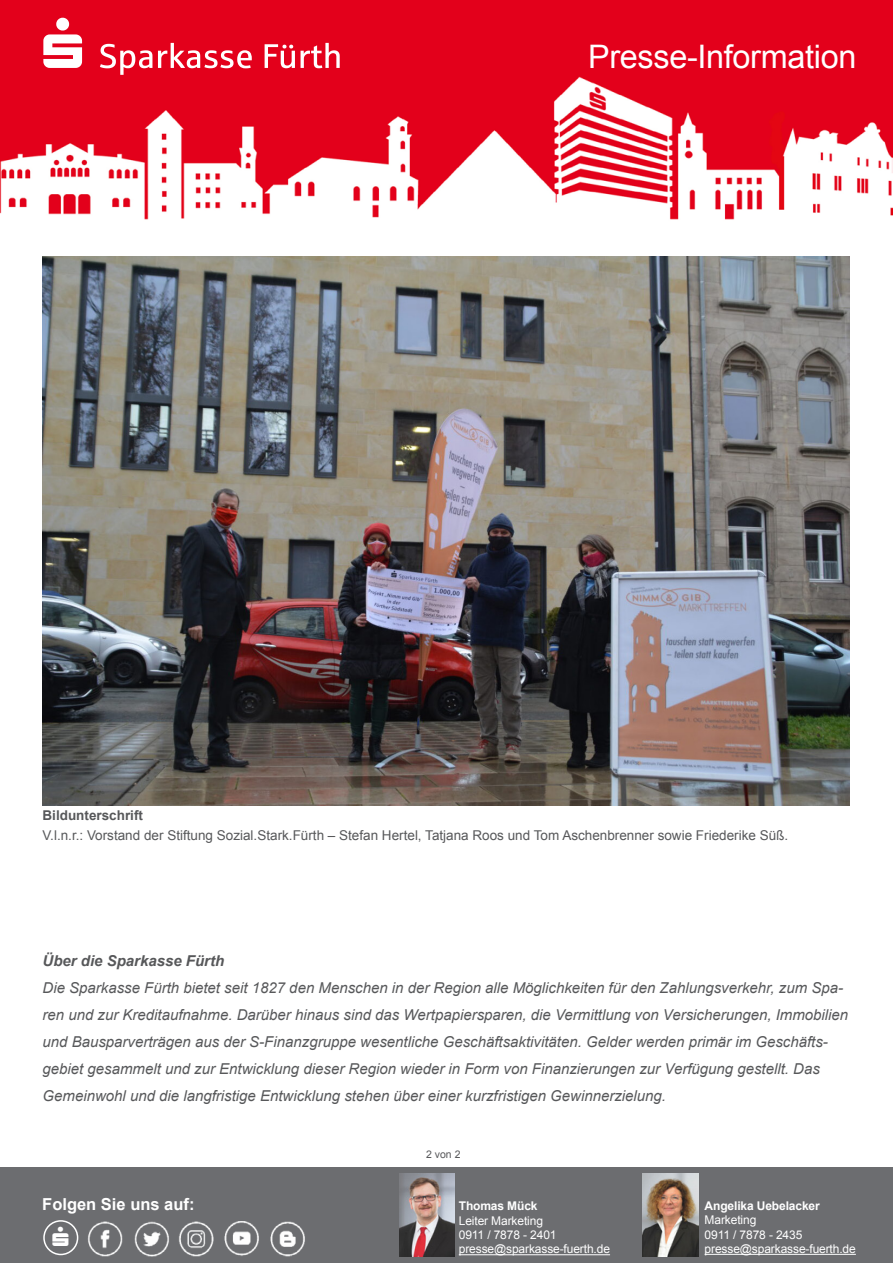
<style>
.page{position:relative;width:893px;height:1263px;background:#fff}
.page>*{position:absolute;margin:0;border:0;box-sizing:border-box;transform-origin:0 0}
.t1{font:32.4px "Arial";letter-spacing:-.01em;color:#fff}
.t2{font:19.05px "Sparkasse Logo Regular";color:#fff}
.t3{font:700 16.5px "Arial";color:#fff}
.t4{font:italic 15px/27px "Arial";color:#57585a}
.t5{font:italic 700 15px "Arial";color:#57585a}
.t6{font:13.5px "Arial";color:#57585a}
.t7{font:700 13.5px "Arial";color:#57585a}
.t8{font:12px/14.4px "Arial";letter-spacing:-.01em;color:#fff}
.t9{font:700 12px "Arial";letter-spacing:-.01em;color:#fff}
.t10{font:10.5px "Arial";color:#57585a}
</style>
<div class="page">
<div style="left:0;top:1167px;width:893px;height:96px;background:#6c6d70"></div>
<img style="left:0;top:0;width:893px;height:220px">
<svg style="left:43px;top:18px;width:297px;height:57px"></svg>
<img style="left:399px;top:1174px;width:56px;height:82px">
<img style="left:643px;top:1174px;width:55px;height:82px">
<hr style="left:459px;top:1254px;width:151px;height:1px;background:#fff">
<hr style="left:705px;top:1254px;width:151px;height:1px;background:#fff">
<img style="left:87px;top:1221px;width:36px;height:36px">
<img style="left:134px;top:1221px;width:35px;height:36px">
<img style="left:179px;top:1221px;width:35px;height:36px">
<img style="left:224px;top:1221px;width:35px;height:35px">
<img style="left:270px;top:1221px;width:35px;height:36px">
<div style="left:43px;top:1220px;width:35px;height:35px;border:2px solid #fff;border-radius:50%"></div>
<img style="left:43px;top:257px;width:806px;height:548px">
<h1 class="t1" style="left:588px;top:36px;width:270px">Presse-Information</h1>
<p class="t7" style="left:43px;top:806px;width:102px">Bildunterschrift</p>
<p class="t6" style="left:43px;top:826px;width:747px">V.l.n.r.: Vorstand der Stiftung Sozial.Stark.Fürth – Stefan Hertel, Tatjana Roos und Tom Aschenbrenner sowie Friederike Süß.</p>
<p class="t5" style="left:43px;top:950px;width:183px">Über die Sparkasse Fürth</p>
<p class="t4" style="left:43px;top:974px;width:807px">Die Sparkasse Fürth bietet seit 1827 den Menschen in der Region alle Möglichkeiten für den Zahlungsverkehr, zum Spa&shy;ren und zur Kreditaufnahme. Darüber hinaus sind das Wertpapiersparen, die Vermittlung von Versicherungen, Immobilien und Bausparverträgen aus der S-Finanzgruppe wesentliche Geschäftsaktivitäten. Gelder werden primär im Geschäfts&shy;gebiet gesammelt und zur Entwicklung dieser Region wieder in Form von Finanzierungen zur Verfügung gestellt. Das Gemeinwohl und die langfristige Entwicklung stehen über einer kurzfristigen Gewinnerzielung.</p>
<p class="t3" style="left:42px;top:1193px;width:154px">Folgen Sie uns auf:</p>
<p class="t2" style="left:52px;top:1228px;width:18px">s</p>
<p class="t10" style="left:426px;top:1147px;width:36px">2 von 2</p>
<p class="t9" style="left:459px;top:1198px;width:80px">Thomas Mück</p>
<p class="t8" style="left:459px;top:1213px;width:153px">Leiter Marketing<br>0911 / 7878 - 2401 presse@sparkasse-fuerth.de</p>
<p class="t9" style="left:705px;top:1197px;width:117px">Angelika Uebelacker</p>
<p class="t8" style="left:705px;top:1213px;width:153px">Marketing<br>0911 / 7878 - 2435 presse@sparkasse-fuerth.de</p>
</div>
